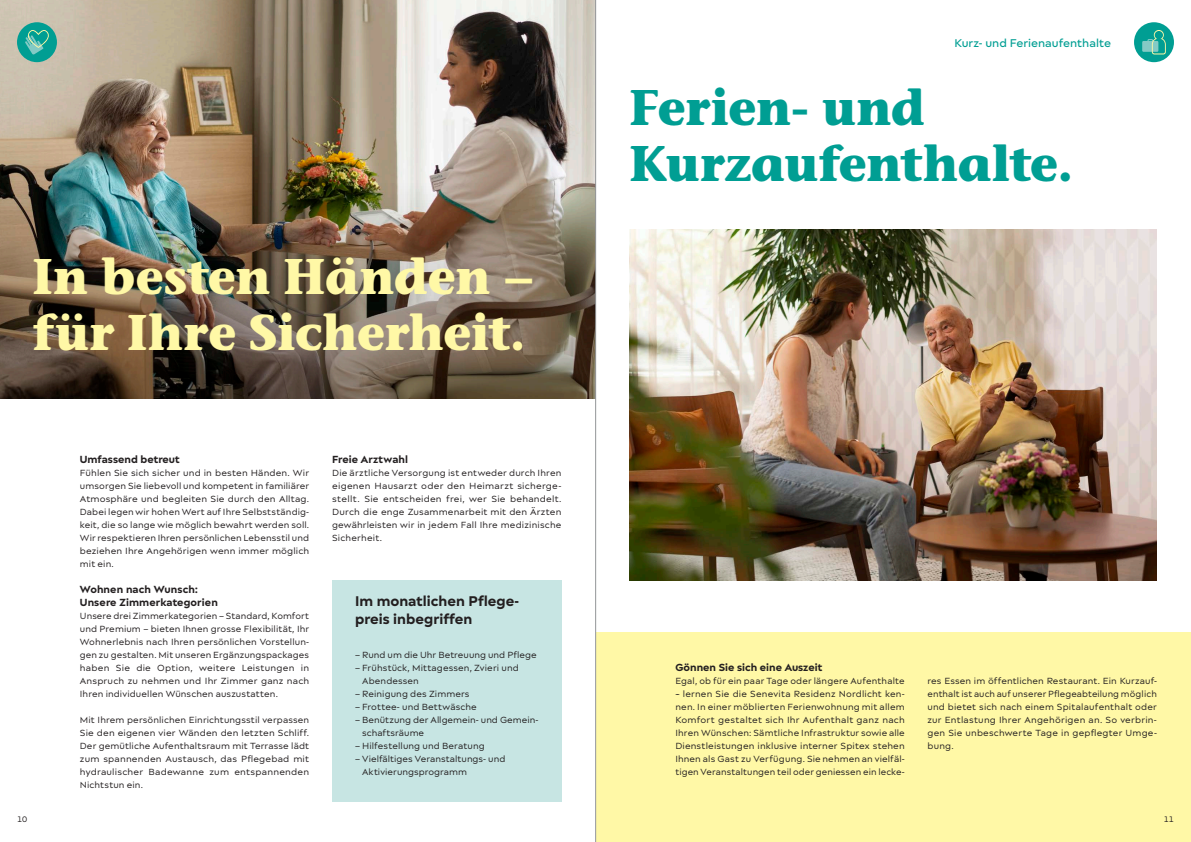
<style>
.page{position:relative;width:1191px;height:842px;background:#fff}
.page>*{position:absolute;margin:0;border:0;box-sizing:border-box;transform-origin:0 0}
.t1{font:700 50px/56px "Stone Informal ITC Pro";letter-spacing:-.005em;color:#fff8a6}
.t2{font:700 50px/56px "Stone Informal ITC Pro";letter-spacing:-.005em;color:#009e93}
.t3{font:700 15px/18px "Matteo";color:#231f20}
.t4{font:500 12px "Matteo";color:#009e93}
.Lauftext_ausgerichte{font:700 11px "Matteo";color:#231f20}
.Lauftext_ausgerichte-2{font:9.5px/13px "Matteo";letter-spacing:.01em;color:#231f20;text-align:justify}
.t5{font:8.5px "Matteo";color:#231f20}
</style>
<div class="page">
<div style="left:596px;top:632px;width:595px;height:210px;background:#fff8a6"></div>
<img style="left:0;top:0;width:595px;height:181px">
<img style="left:629px;top:229px;width:528px;height:351px">
<img style="left:0;top:181px;width:595px;height:217px">
<div style="left:17px;top:22px;width:40px;height:40px;background:#009e93;border-radius:50%"></div>
<svg style="left:25px;top:30px;width:24px;height:25px"></svg>
<div style="left:1134px;top:22px;width:40px;height:40px;background:#009e93;border-radius:50%"></div>
<svg style="left:1142px;top:30px;width:23px;height:24px"></svg>
<div style="left:332px;top:580px;width:229px;height:221px;background:#c7e5e3"></div>
<hr style="left:595px;top:0;width:1px;height:842px;background:#939598">
<p class="t4" style="left:954px;top:36px;width:158px">Kurz- und Ferienaufenthalte</p>
<p class="t1" style="left:33px;top:249px;width:503px">In besten Händen – für Ihre Sicherheit.</p>
<p class="Lauftext_ausgerichte" style="left:80px;top:453px;width:101px">Umfassend betreut</p>
<p class="Lauftext_ausgerichte-2" style="left:80px;top:466px;width:231px">Fühlen Sie sich sicher und in besten Händen. Wir umsorgen Sie liebevoll und kompetent in familiärer Atmosphäre und begleiten Sie durch den Alltag.<br>Dabei legen wir hohen Wert auf Ihre Selbstständig&shy;keit, die so lange wie möglich bewahrt werden soll.<br>Wir respektieren Ihren persönlichen Lebensstil und beziehen Ihre Angehörigen wenn immer möglich mit ein.</p>
<p class="Lauftext_ausgerichte" style="left:80px;top:583px;width:119px">Wohnen nach Wunsch:</p>
<p class="Lauftext_ausgerichte" style="left:80px;top:596px;width:139px">Unsere Zimmerkategorien</p>
<p class="Lauftext_ausgerichte-2" style="left:80px;top:609px;width:231px">Unsere drei Zimmerkategorien – Standard, Komfort und Premium – bieten Ihnen grosse Flexibilität, Ihr Wohnerlebnis nach Ihren persönlichen Vorstellun&shy;gen zu gestalten. Mit unseren Ergänzungspackages haben Sie die Option, weitere Leistungen in Anspruch zu nehmen und Ihr Zimmer ganz nach Ihren individuellen Wünschen auszustatten.</p>
<p class="Lauftext_ausgerichte-2" style="left:80px;top:713px;width:231px">Mit Ihrem persönlichen Einrichtungsstil verpassen Sie den eigenen vier Wänden den letzten Schliff.<br>Der gemütliche Aufenthaltsraum mit Terrasse lädt zum spannenden Austausch, das Pflegebad mit hydraulischer Badewanne zum entspannenden Nichtstun ein.</p>
<p class="Lauftext_ausgerichte" style="left:332px;top:453px;width:77px">Freie Arztwahl</p>
<p class="Lauftext_ausgerichte-2" style="left:332px;top:466px;width:231px">Die ärztliche Versorgung ist entweder durch Ihren eigenen Hausarzt oder den Heimarzt sicherge&shy;stellt. Sie entscheiden frei, wer Sie behandelt.<br>Durch die enge Zusammenarbeit mit den Ärzten gewährleisten wir in jedem Fall Ihre medizinische Sicherheit.</p>
<p class="t3" style="left:355px;top:592px;width:165px">Im monatlichen Pflege&shy;preis inbegriffen</p>
<p class="Lauftext_ausgerichte-2" style="left:355px;top:648px;width:183px">– Rund um die Uhr Betreuung und Pflege</p>
<p class="Lauftext_ausgerichte-2" style="left:362px;top:661px;width:158px;text-indent:-7px">– Frühstück, Mittagessen, Zvieri und<br>Abendessen</p>
<p class="Lauftext_ausgerichte-2" style="left:355px;top:687px;width:116px">– Reinigung des Zimmers</p>
<p class="Lauftext_ausgerichte-2" style="left:355px;top:700px;width:123px">– Frottee- und Bettwäsche</p>
<p class="Lauftext_ausgerichte-2" style="left:362px;top:713px;width:178px;text-indent:-7px">– Benützung der Allgemein- und Gemein&shy;schaftsräume</p>
<p class="Lauftext_ausgerichte-2" style="left:355px;top:739px;width:131px">– Hilfestellung und Beratung</p>
<p class="Lauftext_ausgerichte-2" style="left:362px;top:752px;width:145px;text-indent:-7px">– Vielfältiges Veranstaltungs- und<br>Aktivierungsprogramm</p>
<p class="t2" style="left:629px;top:80px;width:445px">Ferien- und<br>Kurzaufenthalte.</p>
<p class="Lauftext_ausgerichte" style="left:675px;top:661px;width:148px">Gönnen Sie sich eine Auszeit</p>
<p class="Lauftext_ausgerichte-2" style="left:675px;top:674px;width:231px">Egal, ob für ein paar Tage oder längere Aufenthalte -- lernen Sie die Senevita Residenz Nordlicht ken&shy;nen. In einer möblierten Ferienwohnung mit allem Komfort gestaltet sich Ihr Aufenthalt ganz nach Ihren Wünschen: Sämtliche Infrastruktur sowie alle Dienstleistungen inklusive interner Spitex stehen Ihnen als Gast zu Verfügung. Sie nehmen an vielfäl&shy;tigen Veranstaltungen teil oder geniessen ein lecke-</p>
<p class="Lauftext_ausgerichte-2" style="left:927px;top:674px;width:231px">res Essen im öffentlichen Restaurant. Ein Kurzauf&shy;enthalt ist auch auf unserer Pflegeabteilung möglich und bietet sich nach einem Spitalaufenthalt oder zur Entlastung Ihrer Angehörigen an. So verbrin&shy;gen Sie unbeschwerte Tage in gepflegter Umge&shy;bung.</p>
<p class="t5" style="left:17px;top:814px;width:12px">10</p>
<p class="t5" style="left:1163px;top:814px;width:12px">11</p>
</div>
